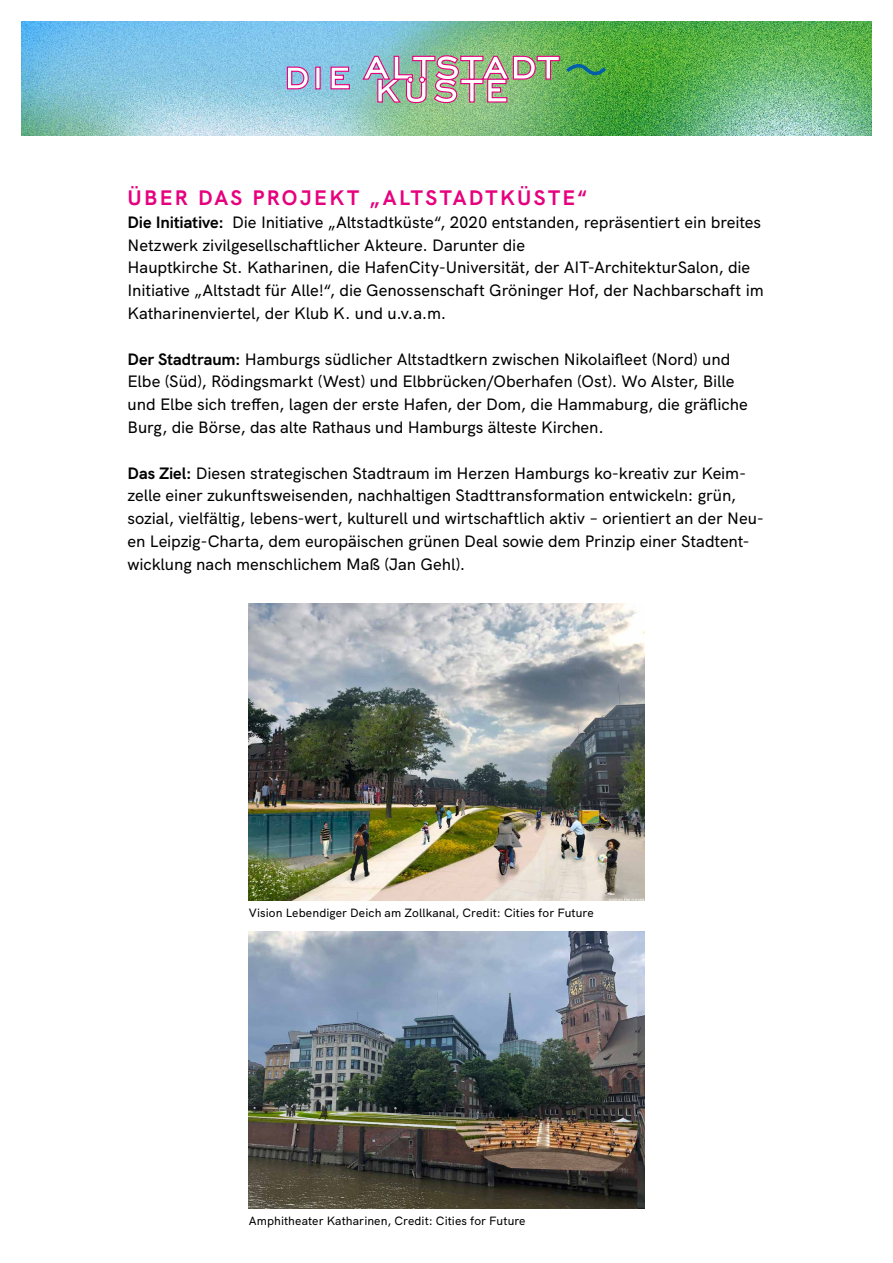
<style>
.page{position:relative;width:893px;height:1263px;background:#fff}
.page>*{position:absolute;margin:0;border:0;box-sizing:border-box;transform-origin:0 0}
.t1{font:700 21px "HK Grotesk";letter-spacing:.11em;color:#e6007d}
.t2{font:500 16.5px/22.8px "HK Grotesk";letter-spacing:-.005em;color:#000}
.t3{font:500 12px "HK Grotesk";letter-spacing:.005em;color:#000}
.s1{font-weight:700}
</style>
<div class="page">
<img style="left:249px;top:603px;width:395px;height:298px">
<img style="left:249px;top:932px;width:395px;height:277px">
<img style="left:21px;top:21px;width:851px;height:114px">
<svg style="left:286px;top:66px;width:64px;height:24px"></svg>
<img style="left:362px;top:55px;width:248px;height:49px">
<div style="left:419px;top:76px;width:6px;height:7px;border:1px solid #e6007d;border-radius:50%"></div>
<p class="t1" style="left:128px;top:181px;width:462px">ÜBER DAS PROJEKT „ALTSTADTKÜSTE“</p>
<p class="t2" style="left:128px;top:209px;width:638px"><span class="s1">Die Initiative:</span> Die Initiative „Altstadtküste“, 2020 entstanden, repräsentiert ein breites Netzwerk zivilgesellschaftlicher Akteure. Darunter die<br>Hauptkirche St. Katharinen, die HafenCity-Universität, der AIT-ArchitekturSalon, die Initiative „Altstadt für Alle!“, die Genossenschaft Gröninger Hof, der Nachbarschaft im Katharinenviertel, der Klub K. und u.v.a.m.</p>
<p class="t2" style="left:128px;top:346px;width:622px"><span class="s1">Der Stadtraum:</span> Hamburgs südlicher Altstadtkern zwischen Nikolaifleet (Nord) und Elbe (Süd), Rödingsmarkt (West) und Elbbrücken/Oberhafen (Ost). Wo Alster, Bille und Elbe sich treffen, lagen der erste Hafen, der Dom, die Hammaburg, die gräfliche Burg, die Börse, das alte Rathaus und Hamburgs älteste Kirchen.</p>
<p class="t2" style="left:128px;top:460px;width:638px"><span class="s1">Das Ziel:</span> Diesen strategischen Stadtraum im Herzen Hamburgs ko-kreativ zur Keim&shy;zelle einer zukunftsweisenden, nachhaltigen Stadttransformation entwickeln: grün, sozial, vielfältig, lebens-wert, kulturell und wirtschaftlich aktiv – orientiert an der Neu&shy;en Leipzig-Charta, dem europäischen grünen Deal sowie dem Prinzip einer Stadtent&shy;wicklung nach menschlichem Maß (Jan Gehl).</p>
<p class="t3" style="left:249px;top:904px;width:346px">Vision Lebendiger Deich am Zollkanal, Credit: Cities for Future</p>
<p class="t3" style="left:249px;top:1212px;width:278px">Amphitheater Katharinen, Credit: Cities for Future</p>
</div>
